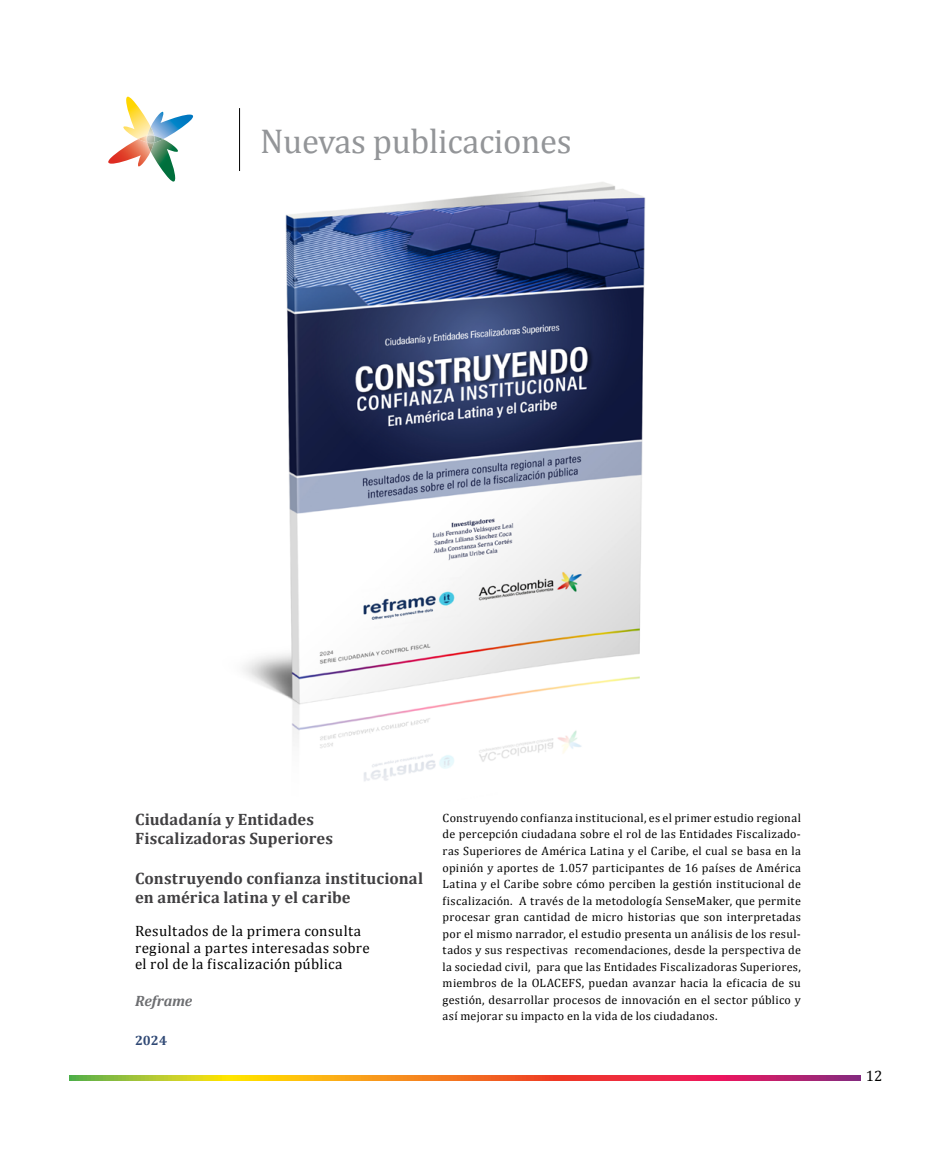
<style>
.page{position:relative;width:936px;height:1149px;background:#fff}
.page>*{position:absolute;margin:0;border:0;box-sizing:border-box;transform-origin:0 0}
.t1{font:34.65px "Cambria";letter-spacing:-.01em;color:#939598}
.t2{font:700 16.5px/19.5px "Cambria";letter-spacing:.01em;color:#414042}
.t3{font:15px/16.5px "Cambria";letter-spacing:.02em;color:#000}
.t4{font:italic 700 15px "Cambria";letter-spacing:-.005em;color:#6d6e71}
.t5{font:700 13.5px "Cambria";color:#304975}
.t6{font:12px/16.5px "Cambria";letter-spacing:.02em;color:#000;text-align:justify}
</style>
<div class="page">
<svg style="left:69px;top:1075px;width:791px;height:4px"></svg>
<img style="left:243px;top:182px;width:403px;height:599px">
<svg style="left:108px;top:97px;width:86px;height:84px"></svg>
<hr style="left:239px;top:108px;width:1px;height:63px;background:#000">
<h1 class="t1" style="left:260px;top:120px;width:313px">Nuevas publicaciones</h1>
<h2 class="t2" style="left:135px;top:808px;width:199px">Ciudadanía y Entidades<br>Fiscalizadoras Superiores</h2>
<h2 class="t2" style="left:135px;top:867px;width:289px">Construyendo confianza institucional en américa latina y el caribe</h2>
<p class="t3" style="left:135px;top:922px;width:236px">Resultados de la primera consulta regional a partes interesadas sobre el rol de la fiscalización pública</p>
<p class="t4" style="left:135px;top:991px;width:59px">Reframe</p>
<p class="t5" style="left:135px;top:1031px;width:33px">2024</p>
<p class="t6" style="left:442px;top:809px;width:360px">Construyendo confianza institucional, es el primer estudio regional de percepción ciudadana sobre el rol de las Entidades Fiscalizado&shy;ras Superiores de América Latina y el Caribe, el cual se basa en la opinión y aportes de 1.057 participantes de 16 países de América Latina y el Caribe sobre cómo perciben la gestión institucional de fiscalización. A través de la metodología SenseMaker, que permite procesar gran cantidad de micro historias que son interpretadas por el mismo narrador, el estudio presenta un análisis de los resul&shy;tados y sus respectivas recomendaciones, desde la perspectiva de la sociedad civil, para que las Entidades Fiscalizadoras Superiores, miembros de la OLACEFS, puedan avanzar hacia la eficacia de su gestión, desarrollar procesos de innovación en el sector público y así mejorar su impacto en la vida de los ciudadanos.</p>
<p class="t3" style="left:865px;top:1067px;width:18px">12</p>
</div>
